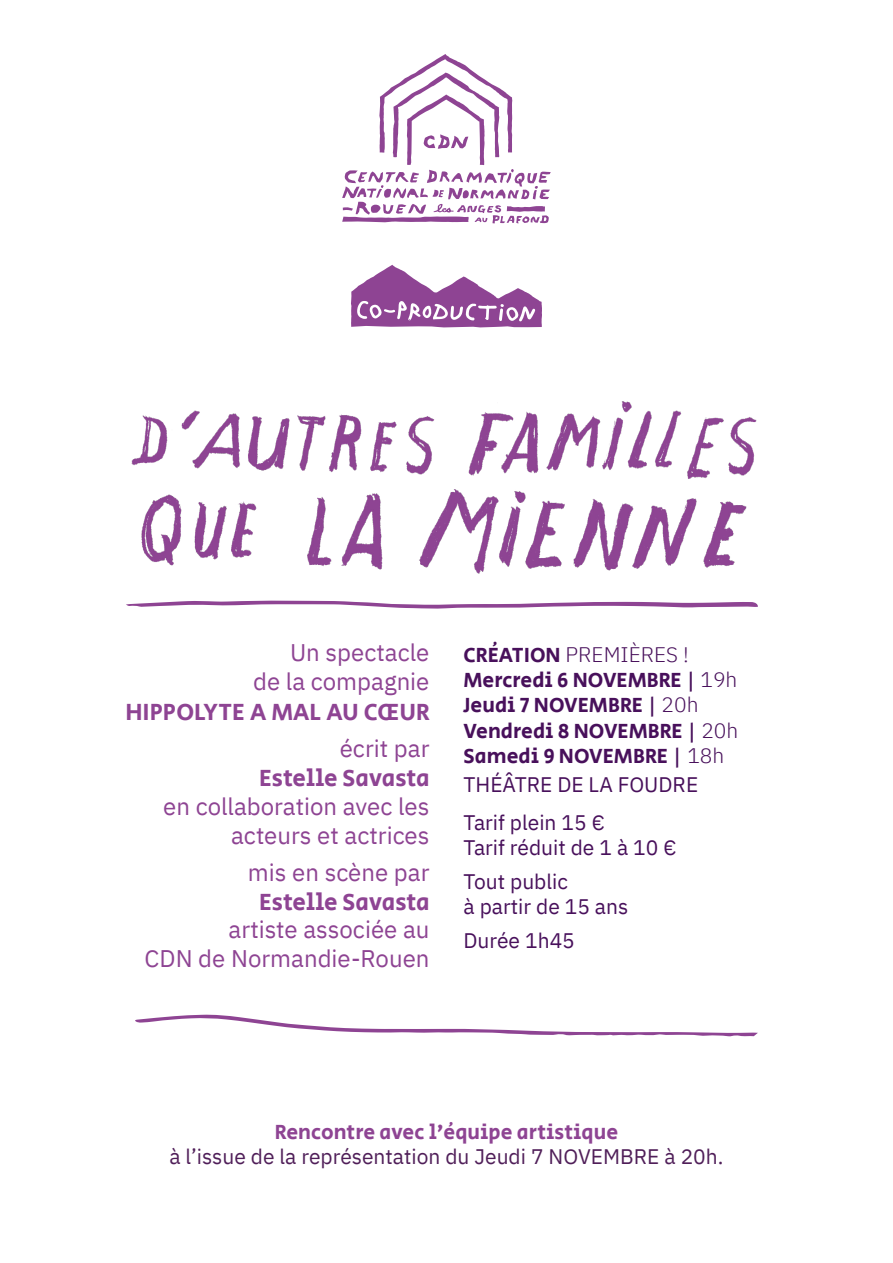
<style>
.page{position:relative;width:893px;height:1263px;background:#fff}
.page>*{position:absolute;margin:0;border:0;box-sizing:border-box;transform-origin:0 0}
.t1{font:24px/28.8px "IBM Plex Sans";color:#8e4493;text-align:right}
.t2{font:24px "Secular One";color:#8e4493}
.t3{font:21px/33.8px "IBM Plex Sans";color:#48105b}
.t4{font:21px/25.2px "Secular One";color:#48105b}
.t5{font:21px "IBM Plex Sans";color:#501f59}
.t6{font:21px "Secular One";color:#8e4493}
.t7{font:300 21px "IBM Plex Sans";color:#48105b}
.s1{font-family:"Secular One";font-weight:400}
.s2{font-family:"IBM Plex Sans";font-weight:300}
</style>
<div class="page">
<svg style="left:126px;top:600px;width:632px;height:9px"></svg>
<svg style="left:351px;top:265px;width:191px;height:62px"></svg>
<svg style="left:342px;top:54px;width:209px;height:170px"></svg>
<img style="left:131px;top:401px;width:626px;height:173px">
<svg style="left:135px;top:1014px;width:623px;height:23px"></svg>
<p class="t1" style="left:253px;top:637px;width:178px">Un spectacle<br>de la compagnie</p>
<p class="t2" style="left:125px;top:695px;width:306px">HIPPOLYTE A MAL AU CŒUR</p>
<p class="t1" style="left:340px;top:732px;width:91px">écrit par</p>
<p class="t2" style="left:259px;top:761px;width:172px">Estelle Savasta</p>
<p class="t1" style="left:163px;top:790px;width:268px">en collaboration avec les acteurs et actrices</p>
<p class="t1" style="left:248px;top:856px;width:183px">mis en scène par</p>
<p class="t2" style="left:259px;top:885px;width:172px">Estelle Savasta</p>
<p class="t1" style="left:145px;top:913px;width:286px">artiste associée au<br>CDN de Normandie-Rouen</p>
<p class="t7" style="left:463px;top:639px;width:227px"><span class="s1">CRÉATION</span> PREMIÈRES !</p>
<p class="t4" style="left:463px;top:668px;width:276px">Mercredi 6 NOVEMBRE | <span class="s2">19h<br></span>Jeudi 7 NOVEMBRE | <span class="s2">20h<br></span>Vendredi 8 NOVEMBRE | <span class="s2">20h<br></span>Samedi 9 NOVEMBRE | <span class="s2">18h</span></p>
<p class="t3" style="left:463px;top:764px;width:236px;line-height:38px">THÉÂTRE DE LA FOUDRE<br>Tarif plein 15 €</p>
<p class="t3" style="left:463px;top:829px;width:214px">Tarif réduit de 1 à 10 €<br>Tout public</p>
<p class="t3" style="left:463px;top:888px;width:166px">à partir de 15 ans<br>Durée 1h45</p>
<p class="t6" style="left:275px;top:1118px;width:345px">Rencontre avec l’équipe artistique</p>
<p class="t5" style="left:169px;top:1141px;width:555px">à l’issue de la représentation du Jeudi 7 NOVEMBRE à 20h.</p>
</div>
